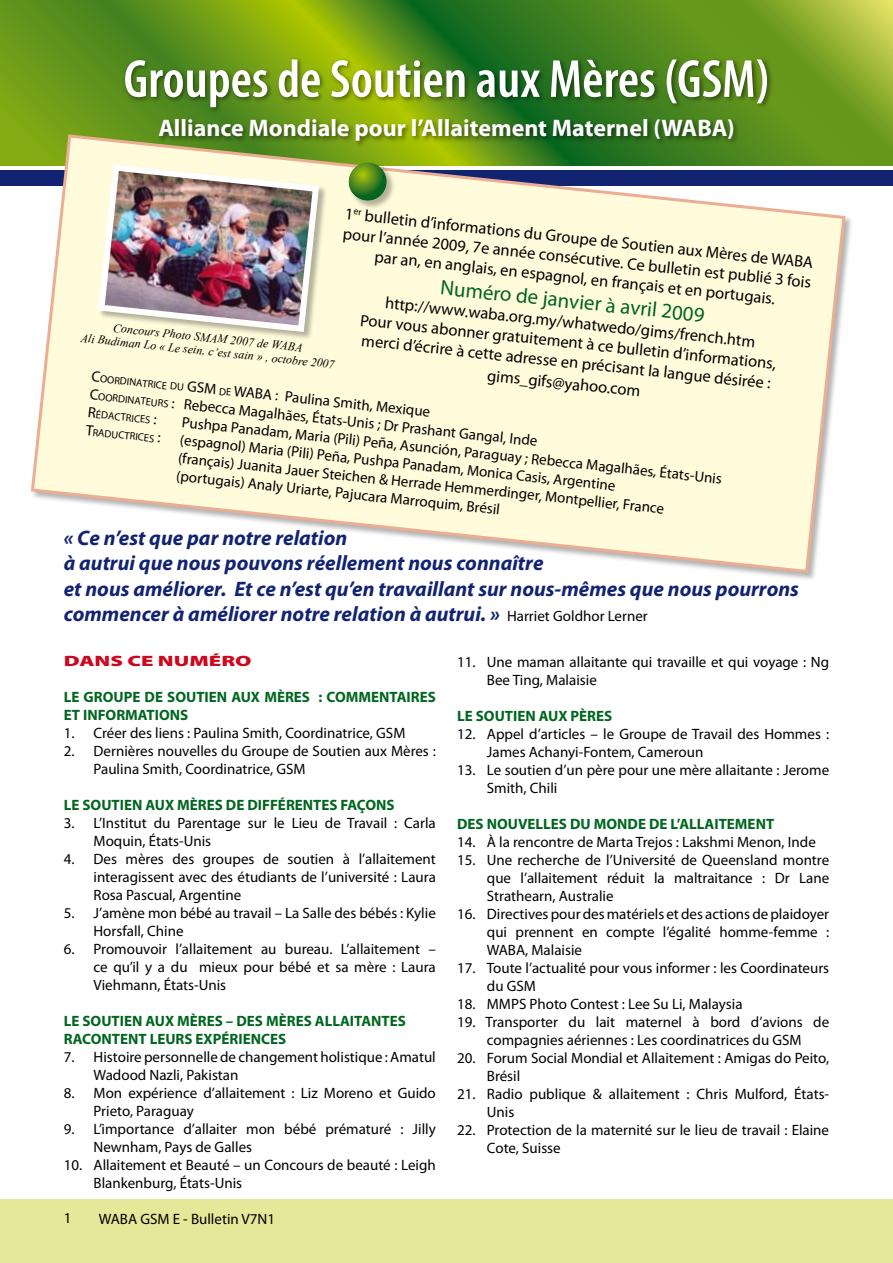
<style>
.page{position:relative;width:893px;height:1263px;background:#fff}
.page>*{position:absolute;margin:0;border:0;box-sizing:border-box;transform-origin:0 0}
.t1{font:600 condensed 54px "Myriad Pro";color:#fff}
.t2{font:700 24px "Myriad Pro";color:#fff}
.t3{font:italic 700 21px/25.2px "Myriad Pro";color:#122372}
.t4{font:21px "Myriad Pro";color:#01661f}
.t5{font:16.5px/19.8px "Myriad Pro";color:#000;text-align:center}
.t6{font:15px/18px "Myriad Pro";color:#000}
.t7{font:700 15px/18px "Myriad Pro";color:#01661f}
.t8{font:900 15px "Myriad Pro";color:#cc071e;scale:1.5 1}
.t9{font:italic 12px/13.5px "Times New Roman";color:#000;text-align:center}
.t10{font:10.5px "Myriad Pro";color:#000}
.s1{font-size:15px}
.s2{font-size:10.5px}
.s3{font-weight:400;font-style:normal;font-size:15px;color:#000}
</style>
<div class="page">
<div style="left:0;top:1199px;width:893px;height:64px;background:#e6e899"></div>
<svg style="left:0;top:0;width:893px;height:166px;background:#66971d"></svg>
<div style="left:0;top:170px;width:893px;height:16px;background:#122372"></div>
<div style="left:30px;top:134px;width:825px;height:449px;background:#000;opacity:.3"></div>
<svg style="left:29px;top:133px;width:818px;height:442px"></svg>
<div style="left:122px;top:56px;width:653px;height:59px;background:#000;opacity:.5"></div>
<div style="left:156px;top:116px;width:585px;height:32px;background:#000;opacity:.5"></div>
<div style="left:98px;top:164px;width:230px;height:178px;background:#000;opacity:.3"></div>
<img style="left:95px;top:161px;width:227px;height:174px">
<div style="left:348px;top:162px;width:48px;height:48px;background:#000;opacity:.3"></div>
<svg style="left:349px;top:163px;width:38px;height:38px"></svg>
<h1 class="t1" style="left:124px;top:46px;width:647px">Groupes de Soutien aux Mères (GSM)</h1>
<h2 class="t2" style="left:158px;top:112px;width:578px">Alliance Mondiale pour l’Allaitement Maternel (WABA)</h2>
<p class="t5" style="left:346px;top:203px;width:472px;rotate:6deg">1<sup>er</sup> bulletin d’informations du Groupe de Soutien aux Mères de WABA pour l’année 2009, 7e année consécutive. Ce bulletin est publié 3 fois par an, en anglais, en espagnol, en français et en portugais.</p>
<h3 class="t4" style="left:442px;top:274px;width:267px;rotate:6deg">Numéro de janvier à avril 2009</h3>
<p class="t5" style="left:363px;top:290px;width:419px;rotate:6deg">http://www.waba.org.my/whatwedo/gims/french.htm<br>Pour vous abonner gratuitement à ce bulletin d’informations, merci d’écrire à cette adresse en précisant la langue désirée :</p>
<p class="t9" style="left:83px;top:317px;width:257px;rotate:6deg">Concours Photo SMAM 2007 de WABA<br>Ali Budiman Lo « Le sein, c’est sain » , octobre 2007</p>
<p class="t10" style="left:92px;top:371px;width:127px;rotate:6deg"><span class="s1">C</span>oordinatrice du <span class="s1">GSM</span></p>
<p class="t5" style="left:488px;top:365px;width:155px;rotate:6deg">gims_gifs@yahoo.com</p>
<p class="t10" style="left:90px;top:389px;width:76px;rotate:6deg"><span class="s1">C</span>oordinateur</p>
<p class="t6" style="left:166px;top:375px;width:378px;text-indent:54px;rotate:6deg"><span class="s2">de</span> WABA : Paulina Smith, Mexique<br><span class="s2">s</span> : Rebecca Magalhães, États-Unis ; Dr Prashant Gangal, Inde</p>
<p class="t10" style="left:89px;top:407px;width:71px;rotate:6deg"><span class="s1">R</span>édactrices <span class="s1">:</span></p>
<p class="t6" style="left:183px;top:413px;width:544px;rotate:6deg">Pushpa Panadam, Maria (Pili) Peña, Asunción, Paraguay ; Rebecca Magalhães, États-Unis</p>
<p class="t10" style="left:87px;top:425px;width:76px;rotate:6deg"><span class="s1">T</span>raductrices <span class="s1">:</span></p>
<p class="t6" style="left:181px;top:431px;width:490px;rotate:6deg">(espagnol) Maria (Pili) Peña, Pushpa Panadam, Monica Casis, Argentine (français) Juanita Jauer Steichen &amp; Herrade Hemmerdinger, Montpellier, France (portugais) Analy Uriarte, Pajucara Marroquim, Brésil</p>
<p class="t3" style="left:64px;top:525px;width:737px">« Ce n’est que par notre relation<br>à autrui que nous pouvons réellement nous connaître<br>et nous améliorer. Et ce n’est qu’en travaillant sur nous-mêmes que nous pourrons commencer à améliorer notre relation à autrui. » <span class="s3">Harriet Goldhor Lerner</span></p>
<p class="t6" style="left:487px;top:653px;width:344px;text-indent:-30px">11. Une maman allaitante qui travaille et qui voyage : Ng<br>Bee Ting, Malaisie</p>
<p class="t7" style="left:457px;top:707px;width:157px">LE SOUTIEN AUX PÈRES</p>
<p class="t6" style="left:487px;top:725px;width:344px;text-indent:-30px">12. Appel d’articles – le Groupe de Travail des Hommes :<br>James Achanyi-Fontem, Cameroun</p>
<p class="t6" style="left:487px;top:761px;width:344px;text-indent:-30px">13. Le soutien d’un père pour une mère allaitante : Jerome<br>Smith, Chili</p>
<p class="t7" style="left:457px;top:815px;width:319px">DES NOUVELLES DU MONDE DE L’ALLAITEMENT</p>
<p class="t6" style="left:457px;top:833px;width:360px">14. À la rencontre de Marta Trejos : Lakshmi Menon, Inde</p>
<p class="t6" style="left:487px;top:851px;width:344px;text-align:justify;text-indent:-30px">15. Une recherche de l’Université de Queensland montre que l’allaitement réduit la maltraitance : Dr Lane Strathearn, Australie</p>
<p class="t6" style="left:487px;top:905px;width:344px;text-align:justify;text-indent:-30px">16. Directives pour des matériels et des actions de plaidoyer qui prennent en compte l’égalité homme-femme :<br>WABA, Malaisie</p>
<p class="t6" style="left:487px;top:959px;width:344px;text-indent:-30px">17. Toute l’actualité pour vous informer : les Coordinateurs du GSM</p>
<p class="t6" style="left:457px;top:995px;width:287px">18. MMPS Photo Contest : Lee Su Li, Malaysia</p>
<p class="t6" style="left:457px;top:1013px;width:374px;text-align:center">19. Transporter du lait maternel à bord d’avions de compagnies aériennes : Les coordinatrices du GSM</p>
<p class="t6" style="left:487px;top:1049px;width:344px;text-indent:-30px">20. Forum Social Mondial et Allaitement : Amigas do Peito,<br>Brésil</p>
<p class="t6" style="left:487px;top:1085px;width:344px;text-indent:-30px">21. Radio publique &amp; allaitement : Chris Mulford, États-<br>Unis</p>
<p class="t6" style="left:487px;top:1121px;width:344px;text-indent:-30px">22. Protection de la maternité sur le lieu de travail : Elaine<br>Cote, Suisse</p>
<p class="t8" style="left:64px;top:651px;width:127px">DANS CE NUMÉRO</p>
<p class="t7" style="left:64px;top:688px;width:374px">LE GROUPE DE SOUTIEN AUX MÈRES : COMMENTAIRES<br>ET INFORMATIONS</p>
<p class="t6" style="left:64px;top:724px;width:343px">1. Créer des liens : Paulina Smith, Coordinatrice, GSM</p>
<p class="t6" style="left:94px;top:742px;width:344px;text-indent:-30px">2. Dernières nouvelles du Groupe de Soutien aux Mères :<br>Paulina Smith, Coordinatrice, GSM</p>
<p class="t7" style="left:64px;top:796px;width:332px">LE SOUTIEN AUX MÈRES DE DIFFÉRENTES FAÇONS</p>
<p class="t6" style="left:94px;top:814px;width:344px;text-indent:-30px">3. L’Institut du Parentage sur le Lieu de Travail : Carla<br>Moquin, États-Unis</p>
<p class="t6" style="left:94px;top:850px;width:344px;text-align:justify;text-indent:-30px">4. Des mères des groupes de soutien à l’allaitement interagissent avec des étudiants de l’université : Laura Rosa Pascual, Argentine</p>
<p class="t6" style="left:94px;top:904px;width:344px;text-indent:-30px">5. J’amène mon bébé au travail – La Salle des bébés : Kylie<br>Horsfall, Chine</p>
<p class="t6" style="left:94px;top:940px;width:344px;text-align:justify;text-indent:-30px">6. Promouvoir l’allaitement au bureau. L’allaitement – ce qu’il y a du mieux pour bébé et sa mère : Laura Viehmann, États-Unis</p>
<p class="t7" style="left:64px;top:1012px;width:344px">LE SOUTIEN AUX MÈRES – DES MÈRES ALLAITANTES<br>RACONTENT LEURS EXPÉRIENCES</p>
<p class="t6" style="left:94px;top:1048px;width:344px;text-indent:-30px">7. Histoire personnelle de changement holistique : Amatul<br>Wadood Nazli, Pakistan</p>
<p class="t6" style="left:94px;top:1084px;width:344px;text-indent:-30px">8. Mon expérience d’allaitement : Liz Moreno et Guido<br>Prieto, Paraguay</p>
<p class="t6" style="left:94px;top:1120px;width:344px;text-indent:-30px">9. L’importance d’allaiter mon bébé prématuré : Jilly<br>Newnham, Pays de Galles</p>
<p class="t6" style="left:94px;top:1156px;width:344px;text-indent:-30px">10. Allaitement et Beauté – un Concours de beauté : Leigh<br>Blankenburg, États-Unis</p>
<p class="t6" style="left:99px;top:1209px;width:178px">WABA GSM E - Bulletin V7N1</p>
</div>
